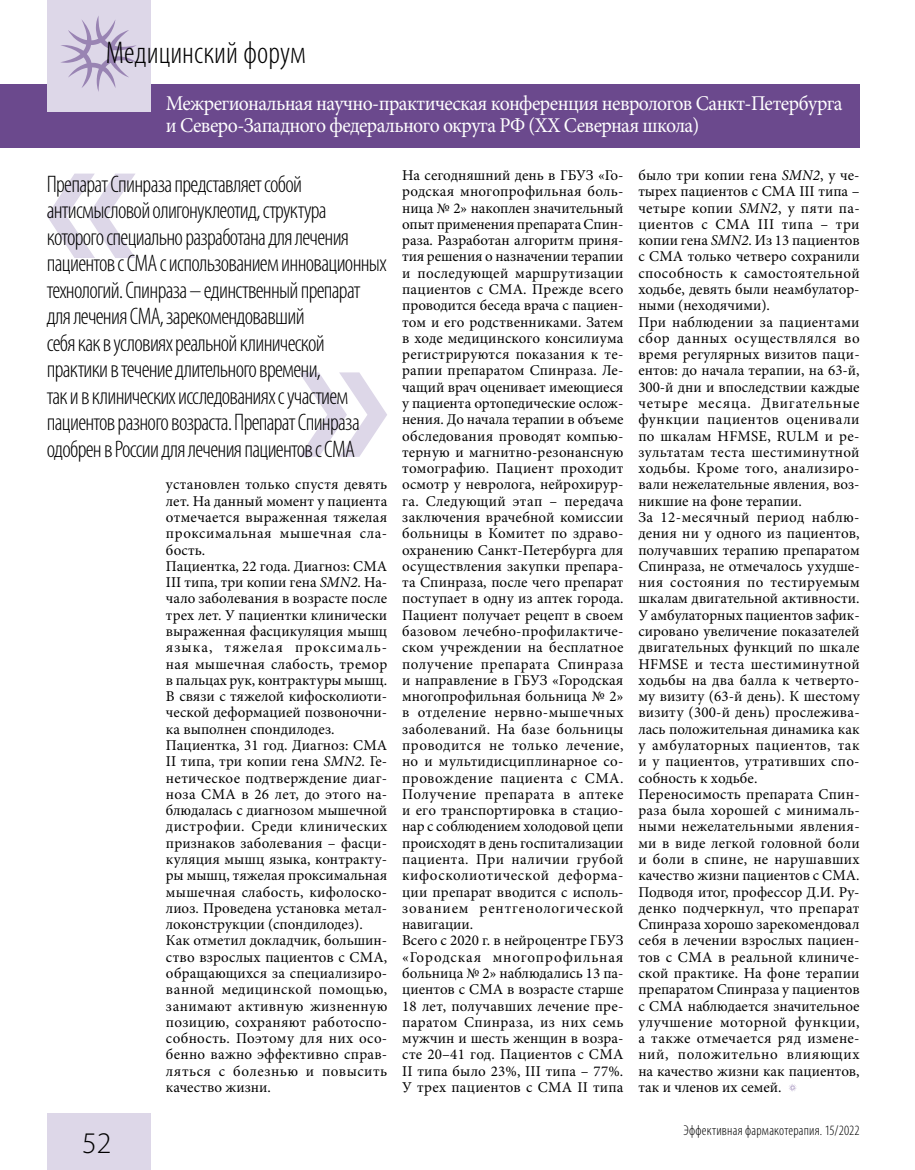
<style>
.page{position:relative;width:915px;height:1170px;background:#fff}
.page>*{position:absolute;margin:0;border:0;box-sizing:border-box;transform-origin:0 0}
.t1{font:300 condensed 31.5px "Myriad Pro";color:#000}
.t2{font:300 30px "Myriad Pro";color:#000}
.t3{font:300 condensed 24px/26.5px "Myriad Pro";letter-spacing:-.03em;color:#000}
.t4{font:21px/22.5px "Minion Pro";letter-spacing:-.03em;color:#fff;scale:.94 1}
.t5{font:15px/16.2px "Minion Pro";letter-spacing:.01em;color:#000}
.t6{font:300 condensed 14.25px "Myriad Pro";letter-spacing:.015em;color:#000}
.s1{font-style:italic}
</style>
<div class="page">
<div style="left:0;top:84px;width:859px;height:63px;background:#6b498d"></div>
<div style="left:47px;top:1113px;width:103px;height:56px;background:#ddd7e8"></div>
<div style="left:47px;top:0;width:103px;height:111px;background:#ddd7e8"></div>
<svg style="left:61px;top:16px;width:75px;height:76px"></svg>
<svg style="left:47px;top:173px;width:88px;height:85px"></svg>
<svg style="left:299px;top:372px;width:88px;height:85px"></svg>
<svg style="left:789px;top:1084px;width:7px;height:7px"></svg>
<h1 class="t1" style="left:106px;top:34px;width:201px">Медицинский форум</h1>
<h3 class="t4" style="left:166px;top:92px;width:721px">Межрегиональная научно-практическая конференция неврологов Санкт-Петербурга и Северо-Западного федерального округа РФ (XX Северная школа)</h3>
<p class="t3" style="left:47px;top:170px;width:341px">Препарат Спинраза представляет собой антисмысловой олигонуклеотид, структура которого специально разработана для лечения пациентов с СМА с использованием инновационных технологий. Спинраза – единственный препарат для лечения СМА, зарекомендовавший<br>себя как в условиях реальной клинической практики в течение длительного времени,<br>так и в клинических исследованиях с участием пациентов разного возраста. Препарат Спинраза одобрен в России для лечения пациентов с СМА</p>
<p class="t5" style="left:166px;top:476px;width:223px">установлен только спустя девять лет. На данный момент у пациента отмечается выраженная тяжелая проксимальная мышечная сла&shy;бость.<br>Пациентка, 22 года. Диагноз: СМА<br>III типа, три копии гена <span class="s1">SMN2</span>. На&shy;чало заболевания в возрасте после трех лет. У пациентки клинически выраженная фасцикуляция мышц языка, тяжелая проксималь&shy;ная мышечная слабость, тремор в пальцах рук, контрактуры мышц.<br>В связи с тяжелой кифосколиоти&shy;ческой деформацией позвоночни&shy;ка выполнен спондилодез.<br>Пациентка, 31 год. Диагноз: СМА<br>II типа, три копии гена <span class="s1">SMN2</span>. Ге&shy;нетическое подтверждение диаг&shy;ноза СМА в 26 лет, до этого на&shy;блюдалась с диагнозом мышечной дистрофии. Среди клинических признаков заболевания – фасци&shy;куляция мышц языка, контракту&shy;ры мышц, тяжелая проксимальная мышечная слабость, кифолоско&shy;лиоз. Проведена установка метал&shy;локонструкции (спондилодез).<br>Как отметил докладчик, большин&shy;ство взрослых пациентов с СМА, обращающихся за специализиро&shy;ванной медицинской помощью, занимают активную жизненную позицию, сохраняют работоспо&shy;собность. Поэтому для них осо&shy;бенно важно эффективно справ&shy;ляться с болезнью и повысить качество жизни.</p>
<h2 class="t2" style="left:82px;top:1126px;width:31px">52</h2>
<p class="t5" style="left:402px;top:167px;width:223px">На сегодняшний день в ГБУЗ «Го&shy;родская многопрофильная боль&shy;ница № 2» накоплен значительный опыт применения препарата Спин&shy;раза. Разработан алгоритм приня&shy;тия решения о назначении терапии и последующей маршрутизации пациентов с СМА. Прежде всего проводится беседа врача с пациен&shy;том и его родственниками. Затем в ходе медицинского консилиума регистрируются показания к те&shy;рапии препаратом Спинраза. Ле&shy;чащий врач оценивает имеющиеся у пациента ортопедические ослож&shy;нения. До начала терапии в объеме обследования проводят компью&shy;терную и магнитно-резонансную томографию. Пациент проходит осмотр у невролога, нейрохирур&shy;га. Следующий этап – передача заключения врачебной комиссии больницы в Комитет по здраво&shy;охранению Санкт-Петербурга для осуществления закупки препара&shy;та Спинраза, после чего препарат поступает в одну из аптек города.<br>Пациент получает рецепт в своем базовом лечебно-профилактиче&shy;ском учреждении на бесплатное получение препарата Спинраза и направление в ГБУЗ «Городская многопрофильная больница № 2» в отделение нервно-мышечных заболеваний. На базе больницы проводится не только лечение, но и мультидисциплинарное со&shy;провождение пациента с СМА.<br>Получение препарата в аптеке и его транспортировка в стацио&shy;нар с соблюдением холодовой цепи происходят в день госпитализации пациента. При наличии грубой кифосколиотической деформа&shy;ции препарат вводится с исполь&shy;зованием рентгенологической навигации.<br>Всего с 2020 г. в нейроцентре ГБУЗ «Городская многопрофильная больница № 2» наблюдались 13 па&shy;циентов с СМА в возрасте старше<br>18 лет, получавших лечение пре&shy;паратом Спинраза, из них семь мужчин и шесть женщин в возра&shy;сте 20–41 год. Пациентов с СМА<br>II типа было 23%, III типа – 77%.<br>У трех пациентов с СМА II типа</p>
<p class="t5" style="left:638px;top:167px;width:223px">было три копии гена <span class="s1">SMN2</span>, у че&shy;тырех пациентов с СМА III типа – четыре копии <span class="s1">SMN2</span>, у пяти па&shy;циентов с СМА III типа – три копии гена <span class="s1">SMN2</span>. Из 13 пациентов с СМА только четверо сохранили способность к самостоятельной ходьбе, девять были неамбулатор&shy;ными (неходячими).<br>При наблюдении за пациентами сбор данных осуществлялся во время регулярных визитов паци&shy;ентов: до начала терапии, на 63-й,<br>300-й дни и впоследствии каждые четыре месяца. Двигательные функции пациентов оценивали по шкалам HFMSE, RULM и ре&shy;зультатам теста шестиминутной ходьбы. Кроме того, анализиро&shy;вали нежелательные явления, воз&shy;никшие на фоне терапии.<br>За 12-месячный период наблю&shy;дения ни у одного из пациентов, получавших терапию препаратом<br>Спинраза, не отмечалось ухудше&shy;ния состояния по тестируемым шкалам двигательной активности.<br>У амбулаторных пациентов зафик&shy;сировано увеличение показателей двигательных функций по шкале<br>HFMSE и теста шестиминутной ходьбы на два балла к четверто&shy;му визиту (63-й день). К шестому визиту (300-й день) прослежива&shy;лась положительная динамика как у амбулаторных пациентов, так и у пациентов, утративших спо&shy;собность к ходьбе.<br>Переносимость препарата Спин&shy;раза была хорошей с минималь&shy;ными нежелательными явления&shy;ми в виде легкой головной боли и боли в спине, не нарушавших качество жизни пациентов с СМА.<br>Подводя итог, профессор Д.И. Ру&shy;денко подчеркнул, что препарат<br>Спинраза хорошо зарекомендовал себя в лечении взрослых пациен&shy;тов с СМА в реальной клиниче&shy;ской практике. На фоне терапии препаратом Спинраза у пациентов с СМА наблюдается значительное улучшение моторной функции, а также отмечается ряд измене&shy;ний, положительно влияющих на качество жизни как пациентов, так и членов их семей.</p>
<p class="t6" style="left:683px;top:1121px;width:178px">Эффективная фармакотерапия. 15/2022</p>
</div>
